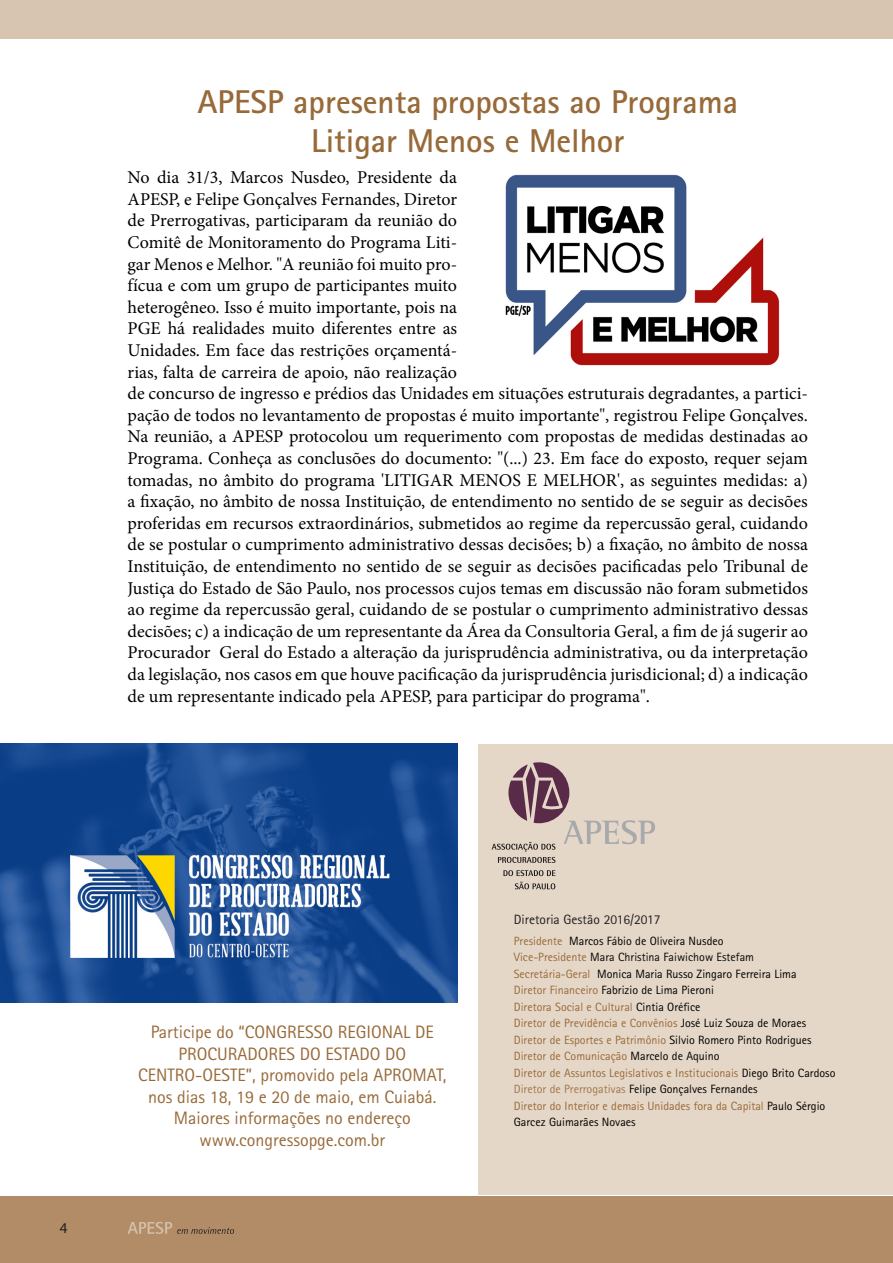
<style>
.page{position:relative;width:893px;height:1263px;background:#fff}
.page>*{position:absolute;margin:0;border:0;box-sizing:border-box;transform-origin:0 0}
.Texto_APE_MOV{font:700 33px/39.6px "Rotis Sans Serif Std";color:#986a39;text-align:center}
.Texto_APE_MOV-2{font:18px/21.6px "Minion Pro";color:#000}
.t1{font:18px/21.6px "Rotis Sans Serif Std";color:#986a39;text-align:center}
.t2{font:15px "Myriad Pro";color:#231f20}
.t3{font:13.5px "Rotis Sans Serif Std";color:#231f20}
.t4{font:12px "Rotis Sans Serif Std";color:#986a39}
.t5{font:12px "Rotis Sans Serif Std";color:#000}
.t6{font:12px/16.5px "Rotis Sans Serif Std";color:#080808}
.s1{color:#986a39}
.s2{color:#000}
.s3{color:#a2774a}
</style>
<div class="page">
<div style="left:0;top:0;width:893px;height:39px;background:#d8c5b1"></div>
<div style="left:0;top:1196px;width:893px;height:67px;background:#b28c67"></div>
<svg style="left:128px;top:1222px;width:106px;height:12px"></svg>
<div style="left:478px;top:744px;width:415px;height:451px;background:#e5d7c7"></div>
<svg style="left:492px;top:762px;width:163px;height:127px"></svg>
<img style="left:505px;top:174px;width:275px;height:192px">
<img style="left:0;top:744px;width:457px;height:259px">
<p class="Texto_APE_MOV" style="left:197px;top:81px;width:542px">APESP apresenta propostas ao Programa<br>Litigar Menos e Melhor</p>
<p class="Texto_APE_MOV-2" style="left:128px;top:167px;width:682px">No dia 31/3, Marcos Nusdeo, Presidente da<br>APESP, e Felipe Gonçalves Fernandes, Diretor<br>de Prerrogativas, participaram da reunião do<br>Comitê de Monitoramento do Programa Liti-<br>gar Menos e Melhor. "A reunião foi muito pro-<br>fícua e com um grupo de participantes muito<br>heterogêneo. Isso é muito importante, pois na<br>PGE há realidades muito diferentes entre as<br>Unidades. Em face das restrições orçamentá-<br>rias, falta de carreira de apoio, não realização<br>de concurso de ingresso e prédios das Unidades em situações estruturais degradantes, a partici&shy;pação de todos no levantamento de propostas é muito importante", registrou Felipe Gonçalves.<br>Na reunião, a APESP protocolou um requerimento com propostas de medidas destinadas ao Programa. Conheça as conclusões do documento: "(...) 23. Em face do exposto, requer sejam tomadas, no âmbito do programa 'LITIGAR MENOS E MELHOR', as seguintes medidas: a) a fixação, no âmbito de nossa Instituição, de entendimento no sentido de se seguir as decisões proferidas em recursos extraordinários, submetidos ao regime da repercussão geral, cuidando de se postular o cumprimento administrativo dessas decisões; b) a fixação, no âmbito de nossa Instituição, de entendimento no sentido de se seguir as decisões pacificadas pelo Tribunal de Justiça do Estado de São Paulo, nos processos cujos temas em discussão não foram submetidos ao regime da repercussão geral, cuidando de se postular o cumprimento administrativo dessas decisões; c) a indicação de um representante da Área da Consultoria Geral, a fim de já sugerir ao Procurador Geral do Estado a alteração da jurisprudência administrativa, ou da interpretação da legislação, nos casos em que houve pacificação da jurisprudência jurisdicional; d) a indicação de um representante indicado pela APESP, para participar do programa".</p>
<p class="t2" style="left:60px;top:1219px;width:9px">4</p>
<p class="t1" style="left:138px;top:1021px;width:310px">Participe do “CONGRESSO REGIONAL DE PROCURADORES DO ESTADO DO CENTRO-OESTE”, promovido pela APROMAT, nos dias 18, 19 e 20 de maio, em Cuiabá.<br>Maiores informações no endereço www.congressopge.com.br</p>
<p class="t3" style="left:514px;top:911px;width:148px">Diretoria Gestão 2016/2017</p>
<p class="t6" style="left:514px;top:932px;width:242px"><span class="s1">Presidente</span> <span class="s2">Marcos Fábio de Oliveira Nusdeo<br></span><span class="s1">Vice-Presidente</span> Mara Christina Faiwichow Estefam</p>
<p class="t5" style="left:514px;top:966px;width:284px"><span class="s1">Secretária-Geral</span> Monica Maria Russo Zingaro Ferreira Lima</p>
<p class="t5" style="left:514px;top:983px;width:202px"><span class="s1">Diretor Financeiro</span> Fabrizio de Lima Pieroni</p>
<p class="t4" style="left:514px;top:999px;width:188px">Diretora Social e Cultural <span class="s2">Cintia Oréfice</span></p>
<p class="t4" style="left:514px;top:1016px;width:294px">Diretor de Previdência e Convênios <span class="s2">José Luiz Souza de Moraes</span></p>
<p class="t4" style="left:514px;top:1032px;width:299px">Diretor de Esportes e Patrimônio <span class="s2">Silvio Romero Pinto Rodrigues</span></p>
<p class="t4" style="left:514px;top:1049px;width:207px">Diretor de Comunicação <span class="s2">Marcelo de Aquino</span></p>
<p class="t4" style="left:514px;top:1065px;width:323px">Diretor de Assuntos Legislativos e Institucionais <span class="s2">Diego Brito Cardoso</span></p>
<p class="t5" style="left:514px;top:1082px;width:245px"><span class="s3">Diretor de Prerrogativas</span> Felipe Gonçalves Fernandes</p>
<p class="t4" style="left:514px;top:1098px;width:313px">Diretor do Interior e demais Unidades fora da Capital <span class="s2">Paulo Sérgio</span></p>
<p class="t5" style="left:514px;top:1115px;width:123px">Garcez Guimarães Novaes</p>
</div>
